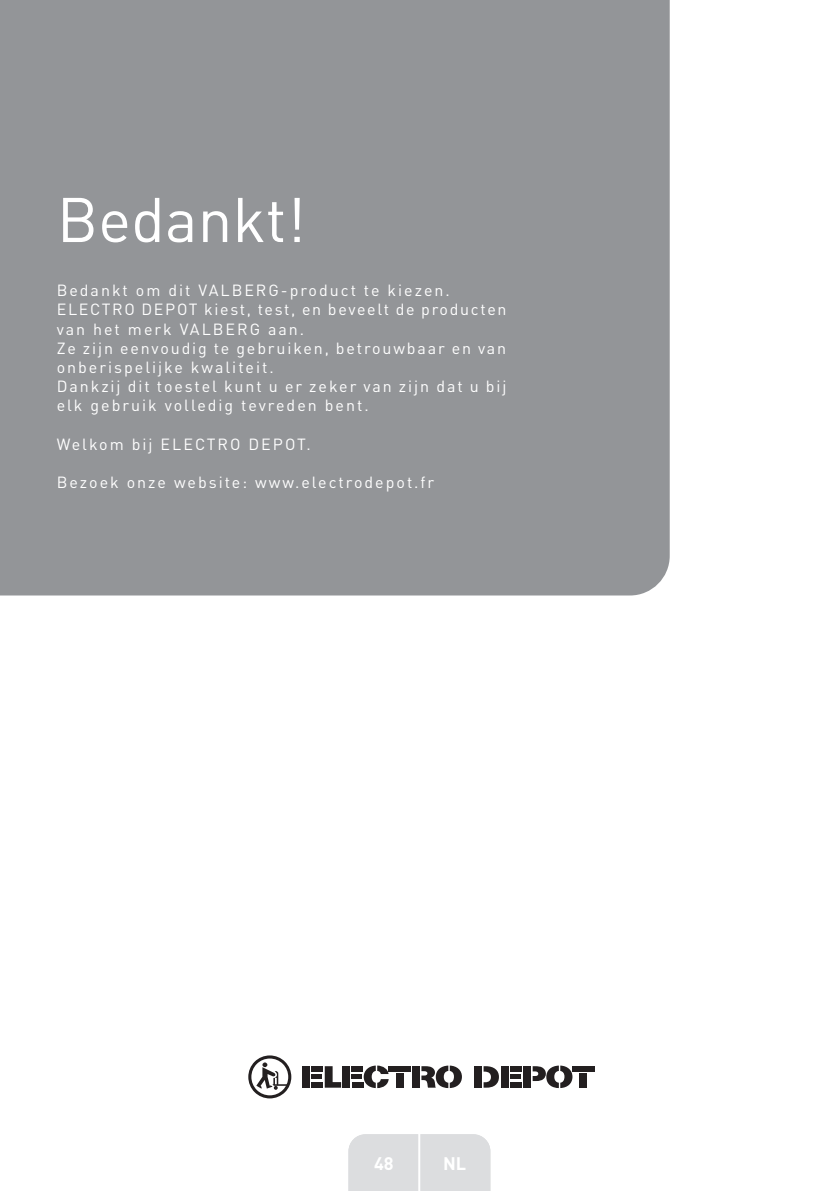
<style>
.page{position:relative;width:840px;height:1191px;background:#fff}
.page>*{position:absolute;margin:0;border:0;box-sizing:border-box;transform-origin:0 0}
.t1{font:62px "DIN Pro";color:#fff}
.t2{font:700 18px "DIN Pro";color:#fff}
.t3{font:16px/19.2px "DIN Pro";letter-spacing:.12em;color:#fff}
</style>
<div class="page">
<div style="left:348px;top:1134px;width:142px;height:57px;background:#dcdddf"></div>
<hr style="left:418px;top:1111px;width:2px;height:80px;background:#fff">
<div style="left:0;top:0;width:669px;height:595px;background:#939598"></div>
<svg style="left:324px;top:1066px;width:17px;height:21px"></svg>
<div style="left:351px;top:1074px;width:10px;height:5px;background:#231f20"></div>
<div style="left:351px;top:1066px;width:12px;height:5px;background:#231f20"></div>
<div style="left:351px;top:1082px;width:12px;height:5px;background:#231f20"></div>
<div style="left:342px;top:1066px;width:8px;height:21px;background:#231f20"></div>
<div style="left:311px;top:1074px;width:10px;height:5px;background:#231f20"></div>
<div style="left:311px;top:1066px;width:12px;height:5px;background:#231f20"></div>
<div style="left:311px;top:1082px;width:12px;height:5px;background:#231f20"></div>
<div style="left:302px;top:1066px;width:8px;height:21px;background:#231f20"></div>
<div style="left:412px;top:1066px;width:8px;height:21px;background:#231f20"></div>
<svg style="left:421px;top:1065px;width:40px;height:23px"></svg>
<svg style="left:363px;top:1065px;width:25px;height:23px"></svg>
<div style="left:388px;top:1066px;width:23px;height:5px;background:#231f20"></div>
<div style="left:395px;top:1073px;width:8px;height:14px;background:#231f20"></div>
<div style="left:510px;top:1074px;width:10px;height:5px;background:#231f20"></div>
<div style="left:510px;top:1066px;width:11px;height:5px;background:#231f20"></div>
<div style="left:510px;top:1082px;width:11px;height:5px;background:#231f20"></div>
<div style="left:500px;top:1066px;width:8px;height:21px;background:#231f20"></div>
<div style="left:474px;top:1066px;width:8px;height:21px;background:#231f20"></div>
<svg style="left:483px;top:1066px;width:15px;height:21px"></svg>
<div style="left:572px;top:1066px;width:22px;height:5px;background:#231f20"></div>
<div style="left:579px;top:1073px;width:8px;height:14px;background:#231f20"></div>
<div style="left:523px;top:1066px;width:8px;height:21px;background:#231f20"></div>
<svg style="left:532px;top:1065px;width:40px;height:23px"></svg>
<svg style="left:248px;top:1055px;width:43px;height:43px"></svg>
<h1 class="t1" style="left:57px;top:177px;width:250px">Bedankt!</h1>
<p class="t3" style="left:57px;top:280px;width:451px">Bedankt om dit VALBERG-product te kiezen.<br>ELECTRO DEPOT kiest, test, en beveelt de producten van het merk VALBERG aan.<br>Ze zijn eenvoudig te gebruiken, betrouwbaar en van onberispelijke kwaliteit.<br>Dankzij dit toestel kunt u er zeker van zijn dat u bij elk gebruik volledig tevreden bent.</p>
<p class="t3" style="left:57px;top:434px;width:255px">Welkom bij ELECTRO DEPOT.</p>
<p class="t3" style="left:57px;top:472px;width:379px">Bezoek onze website: www.electrodepot.fr</p>
<p class="t2" style="left:374px;top:1150px;width:21px">48</p>
<p class="t2" style="left:443px;top:1150px;width:25px">NL</p>
</div>
